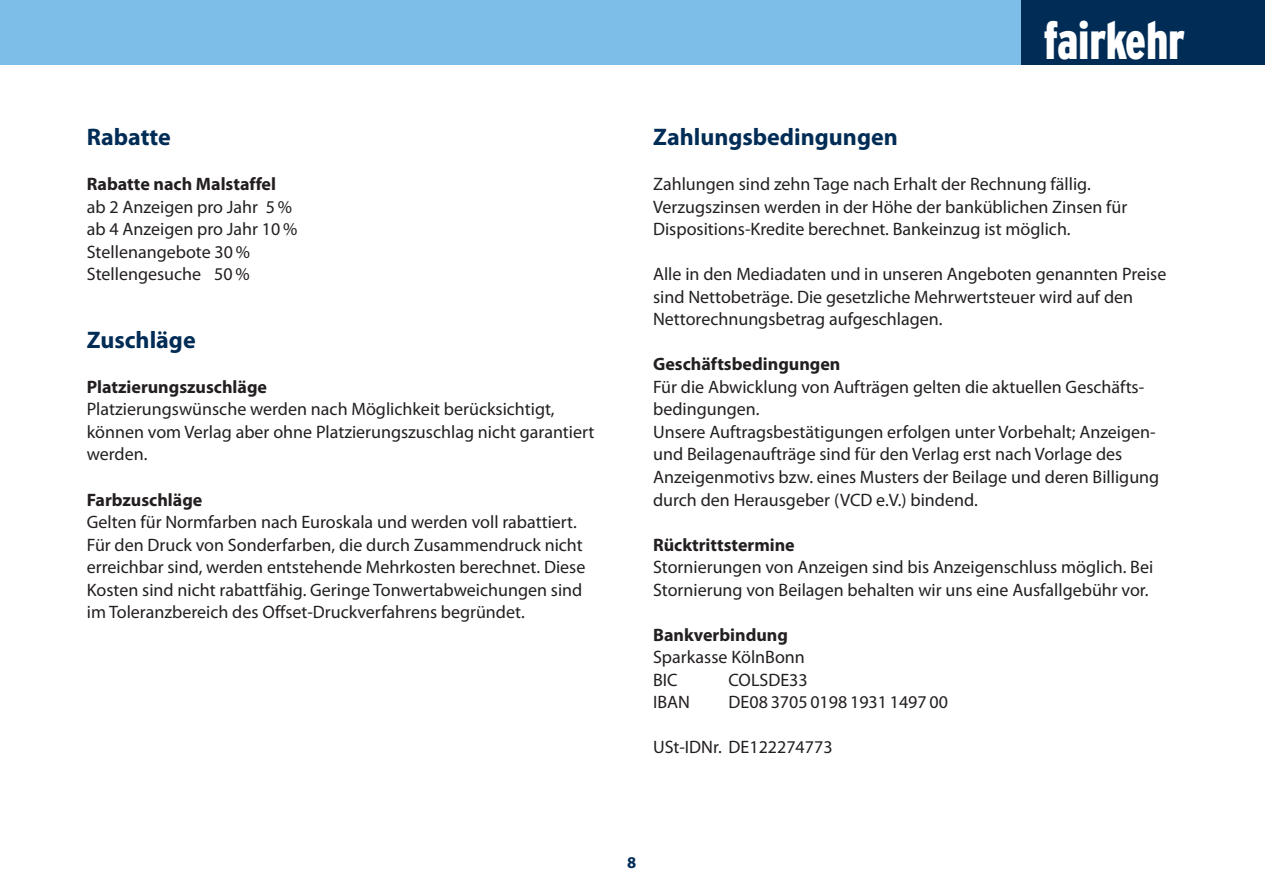
<style>
.page{position:relative;width:1265px;height:895px;background:#fff}
.page>*{position:absolute;margin:0;border:0;box-sizing:border-box;transform-origin:0 0}
.t1{font:900 condensed 52.5px "Interstate";letter-spacing:-.005em;color:#fff;scale:.9 1}
.t2{font:700 24px "Myriad Pro";color:#002c56}
.t3{font:18px/22.5px "Myriad Pro";color:#231f20}
.t4{font:700 18px "Myriad Pro";color:#231f20}
.t5{font:700 16.5px "Myriad Pro";color:#002c56}
</style>
<div class="page">
<div style="left:0;top:0;width:1021px;height:65px;background:#7dbee8"></div>
<div style="left:1021px;top:0;width:244px;height:65px;background:#002c56"></div>
<h2 class="t2" style="left:87px;top:128px;width:86px">Rabatte</h2>
<p class="t4" style="left:87px;top:177px;width:191px">Rabatte nach Malstaffel</p>
<p class="t3" style="left:87px;top:197px;width:212px">ab 2 Anzeigen pro Jahr 5% ab 4 Anzeigen pro Jahr 10%<br>Stellenangebote 30%<br>Stellengesuche 50%</p>
<h2 class="t2" style="left:87px;top:331px;width:110px">Zuschläge</h2>
<p class="t4" style="left:87px;top:380px;width:182px">Platzierungszuschläge</p>
<p class="t3" style="left:87px;top:399px;width:509px">Platzierungswünsche werden nach Möglichkeit berücksichtigt, können vom Verlag aber ohne Platzierungszuschlag nicht garantiert werden.</p>
<p class="t4" style="left:87px;top:492px;width:117px">Farbzuschläge</p>
<p class="t3" style="left:87px;top:512px;width:500px">Gelten für Normfarben nach Euroskala und werden voll rabattiert.<br>Für den Druck von Sonderfarben, die durch Zusammendruck nicht erreichbar sind, werden entstehende Mehrkosten berechnet. Diese Kosten sind nicht rabattfähig. Geringe Tonwertabweichungen sind im Toleranzbereich des Offset-Druckverfahrens begründet.</p>
<h1 class="t1" style="left:1043px;top:10px;width:159px">fairkehr</h1>
<h2 class="t2" style="left:653px;top:128px;width:246px">Zahlungsbedingungen</h2>
<p class="t3" style="left:653px;top:174px;width:476px">Zahlungen sind zehn Tage nach Erhalt der Rechnung fällig.<br>Verzugszinsen werden in der Höhe der banküblichen Zinsen für<br>Dispo sitions-Kredite berechnet. Bankeinzug ist möglich.</p>
<p class="t3" style="left:653px;top:264px;width:515px">Alle in den Mediadaten und in unseren Angeboten genannten Preise sind Nettobeträge. Die gesetzliche Mehrwertsteuer wird auf den<br>Nettorechnungsbetrag aufgeschlagen.</p>
<p class="t4" style="left:653px;top:357px;width:189px">Geschäftsbedingungen</p>
<p class="t3" style="left:653px;top:377px;width:508px">Für die Abwicklung von Aufträgen gelten die aktuellen Geschäfts - bedingungen.<br>Unsere Auftragsbestätigungen erfolgen unter Vorbehalt; Anzeigen&shy;und Beilagenaufträge sind für den Verlag erst nach Vorlage des Anzeigen motivs bzw. eines Musters der Beilage und deren Billigung durch den Herausgeber (VCD e.V.) bindend.</p>
<p class="t4" style="left:653px;top:537px;width:143px">Rücktrittstermine</p>
<p class="t3" style="left:653px;top:557px;width:502px">Stornierungen von Anzeigen sind bis Anzeigenschluss möglich. Bei<br>Stornierung von Beilagen behalten wir uns eine Ausfallgebühr vor.</p>
<p class="t4" style="left:653px;top:627px;width:136px">Bankverbindung</p>
<p class="t3" style="left:653px;top:647px;width:153px">Sparkasse KölnBonn<br>BIC</p>
<p class="t3" style="left:728px;top:669px;width:81px">COLSDE33</p>
<p class="t3" style="left:653px;top:692px;width:38px">IBAN</p>
<p class="t3" style="left:728px;top:692px;width:221px">DE08 3705 0198 1931 1497 00</p>
<p class="t3" style="left:653px;top:737px;width:181px">USt-IDNr. DE122274773</p>
<p class="t5" style="left:627px;top:855px;width:11px">8</p>
</div>
